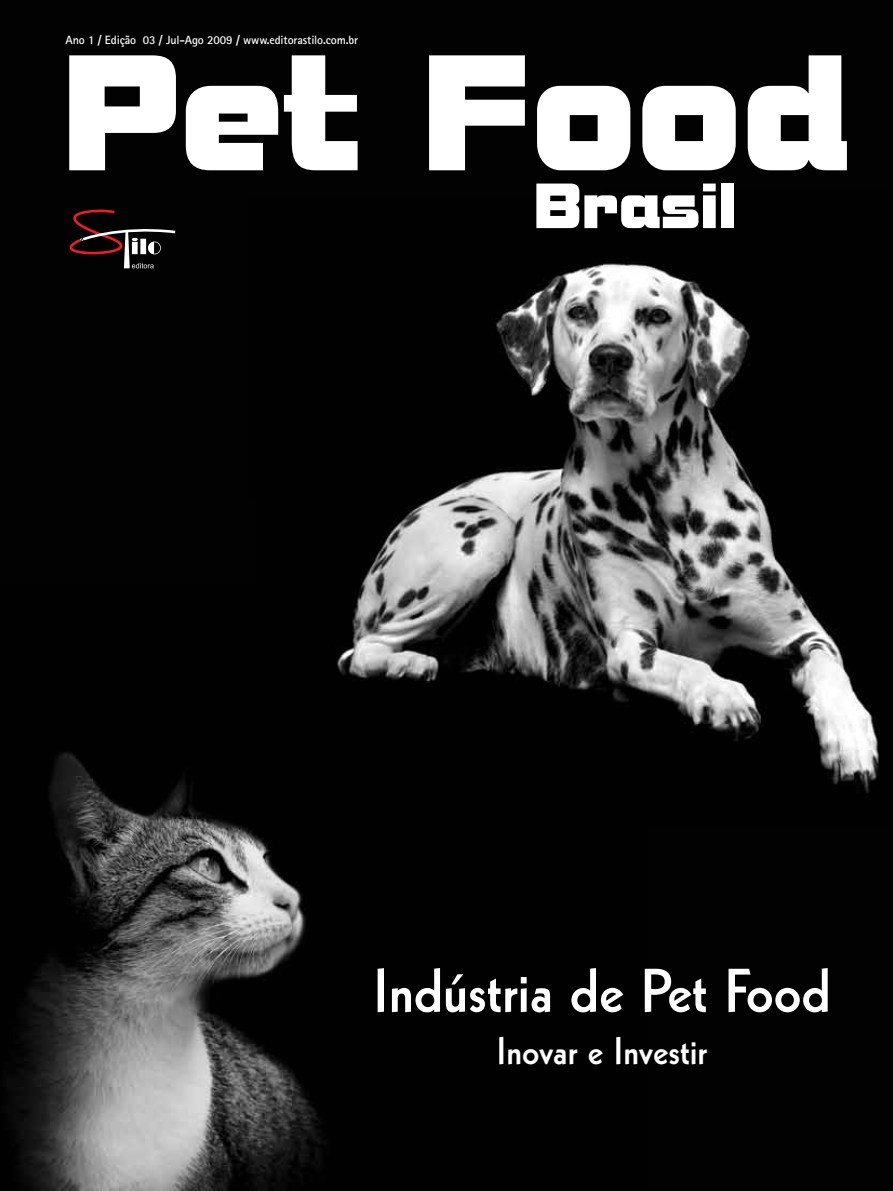
<style>
.page{position:relative;width:893px;height:1191px;background:#fff}
.page>*{position:absolute;margin:0;border:0;box-sizing:border-box;transform-origin:0 0}
.t1{font:153.75px "Bolt Bold IT Cby BT";color:#fff}
.t2{font:60px "Geometric 231 BT Bold C";color:#fff}
.t3{font:59.55px "Bolt Bold IT Cby BT";color:#fff}
.t4{font:37.5px "Geometric 231 BT Bold C";color:#fff}
.t5{font:700 12px "Rotis Sans Serif";letter-spacing:-.01em;color:#fff}
</style>
<div class="page">
<img style="left:0;top:0;width:893px;height:1191px">
<svg style="left:37px;top:208px;width:141px;height:60px;background:#211718"></svg>
<p class="t5" style="left:65px;top:32px;width:294px">Ano 1 / Edição 03 / Jul-Ago 2009 / www.editorastilo.com.br</p>
<h1 class="t1" style="left:62px;top:28px;width:788px">Pet Food</h1>
<h3 class="t3" style="left:534px;top:173px;width:205px">Brasil</h3>
<h2 class="t2" style="left:373px;top:951px;width:459px">Indústria de Pet Food</h2>
<h3 class="t4" style="left:496px;top:1026px;width:212px">Inovar e Investir</h3>
</div>
